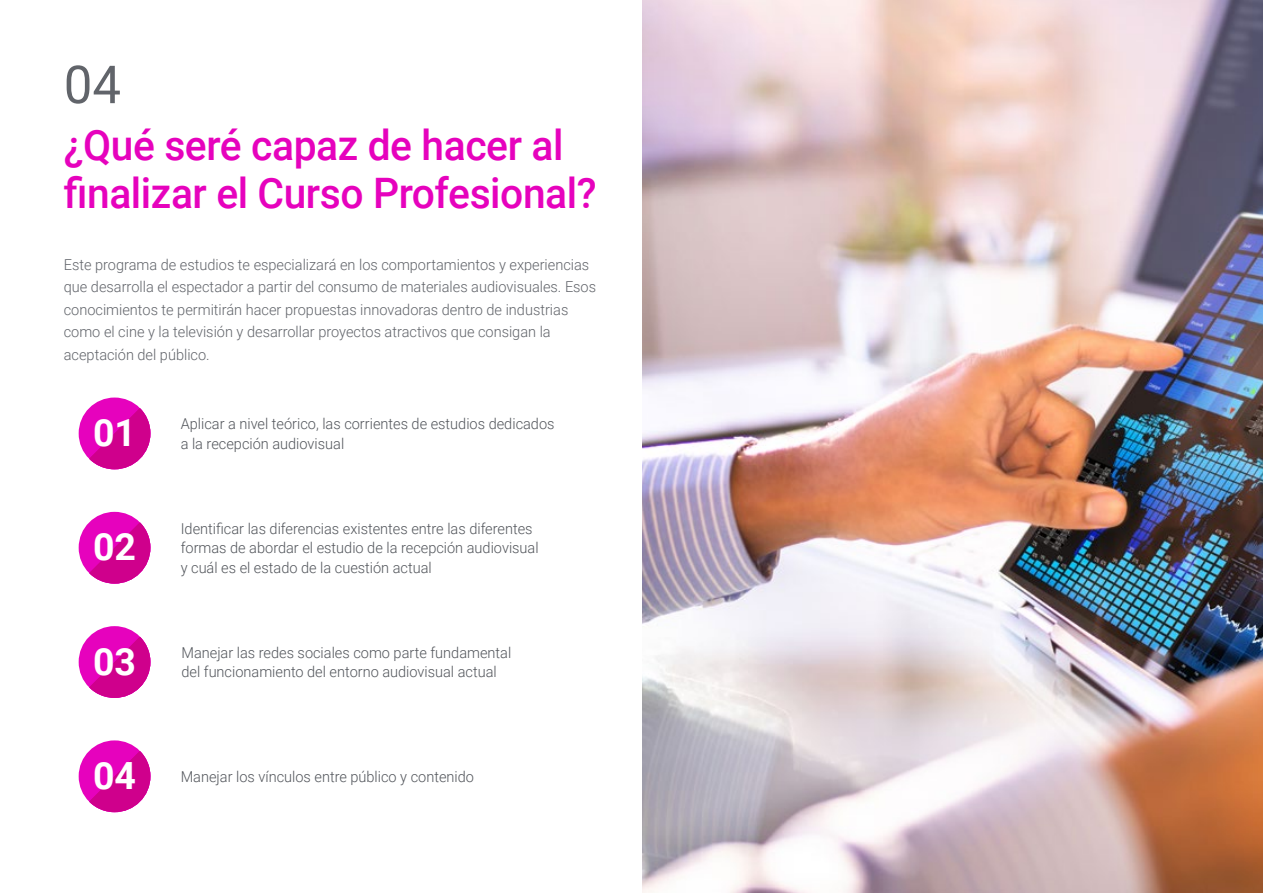
<style>
.page{position:relative;width:1263px;height:893px;background:#fff}
.page>*{position:absolute;margin:0;border:0;box-sizing:border-box;transform-origin:0 0}
.t1{font:52.5px "Roboto";color:#61646a}
.t2{font:500 42px/48px "Roboto";letter-spacing:-.01em;color:#e602bd}
.t3{font:700 37.5px "Roboto";color:#fff}
.t4{font:300 15px/19.5px "Roboto";color:#52555b}
.t5{font:300 15px/22.5px "Roboto";color:#61646a}
</style>
<div class="page">
<div style="left:79px;top:512px;width:71px;height:72px;background:#e602bd;border-radius:50%"></div>
<svg style="left:89px;top:522px;width:61px;height:62px"></svg>
<div style="left:79px;top:740px;width:71px;height:72px;background:#e602bd;border-radius:50%"></div>
<svg style="left:89px;top:751px;width:61px;height:61px"></svg>
<div style="left:79px;top:626px;width:71px;height:72px;background:#e602bd;border-radius:50%"></div>
<svg style="left:89px;top:637px;width:61px;height:61px"></svg>
<div style="left:79px;top:398px;width:71px;height:71px;background:#e602bd;border-radius:50%"></div>
<svg style="left:89px;top:408px;width:61px;height:61px"></svg>
<img style="left:642px;top:0;width:621px;height:893px">
<h1 class="t1" style="left:64px;top:48px;width:59px">04</h1>
<h2 class="t2" style="left:64px;top:119px;width:534px">¿Qué seré capaz de hacer al finalizar el Curso Profesional?</h2>
<p class="t5" style="left:64px;top:253px;width:534px">Este programa de estudios te especializará en los comportamientos y experiencias que desarrolla el espectador a partir del consumo de materiales audiovisuales. Esos conocimientos te permitirán hacer propuestas innovadoras dentro de industrias como el cine y la televisión y desarrollar proyectos atractivos que consigan la aceptación del público.</p>
<h3 class="t3" style="left:93px;top:407px;width:45px">01</h3>
<p class="t4" style="left:181px;top:414px;width:375px">Aplicar a nivel teórico, las corrientes de estudios dedicados</p>
<p class="t4" style="left:181px;top:433px;width:165px">a la recepción audiovisual</p>
<h3 class="t3" style="left:93px;top:521px;width:45px">02</h3>
<p class="t4" style="left:181px;top:518px;width:359px">Identificar las diferencias existentes entre las diferentes formas de abordar el estudio de la recepción audiovisual y cuál es el estado de la cuestión actual</p>
<h3 class="t3" style="left:93px;top:635px;width:45px">03</h3>
<p class="t4" style="left:181px;top:642px;width:331px">Manejar las redes sociales como parte fundamental del funcionamiento del entorno audiovisual actual</p>
<h3 class="t3" style="left:93px;top:749px;width:45px">04</h3>
<p class="t4" style="left:181px;top:766px;width:295px">Manejar los vínculos entre público y contenido</p>
</div>
